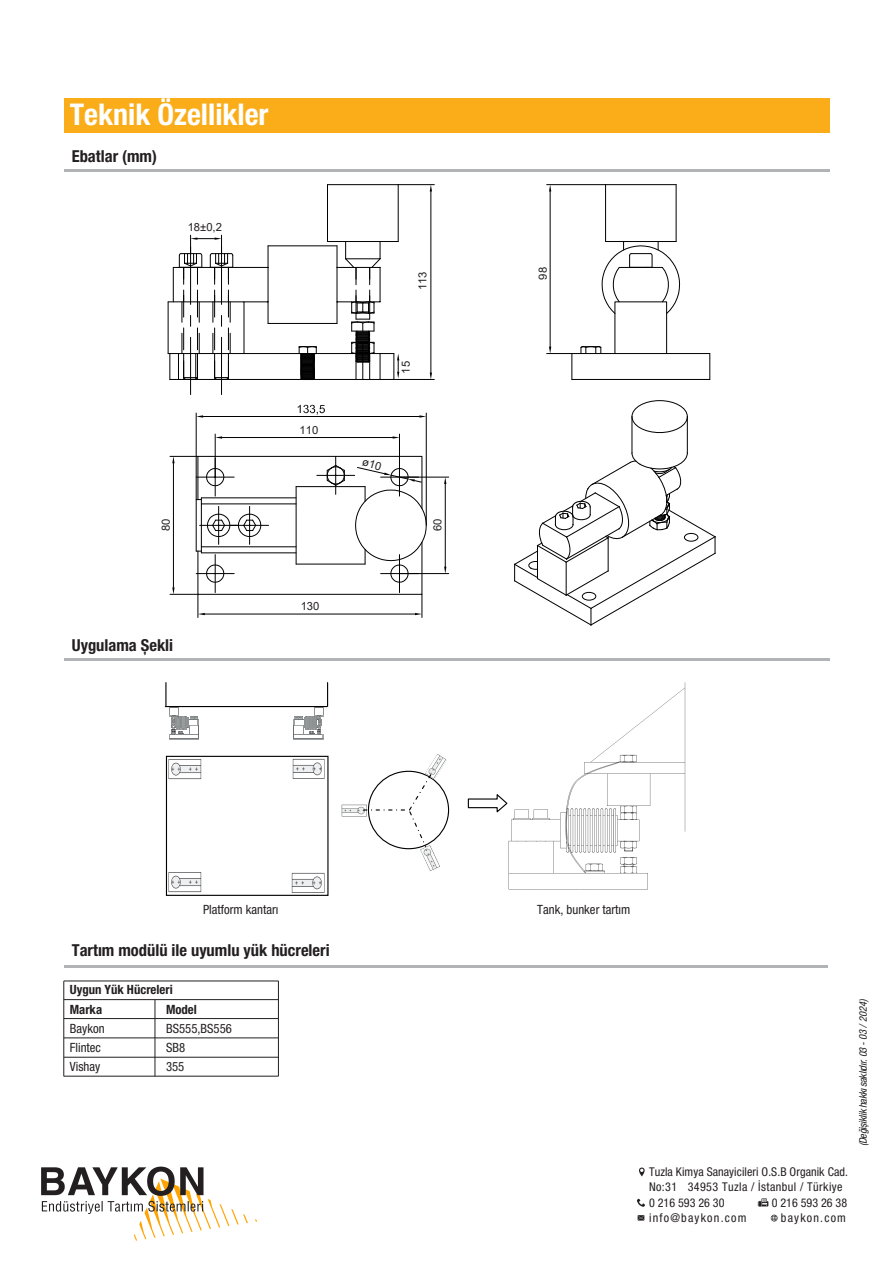
<style>
.page{position:relative;width:893px;height:1263px;background:#fff}
.page>*{position:absolute;margin:0;border:0;box-sizing:border-box;transform-origin:0 0}
.t1{font:700 condensed 30px "Helvetica Neue LT Pro";color:#fff}
.t2{font:700 condensed 16.5px "Helvetica Neue LT Pro";color:#231f20}
.t3{font:condensed 12.75px/19.4px "Helvetica Neue LT Pro";color:#231f20}
.t4{font:700 condensed 12.75px "Helvetica Neue LT Pro";color:#231f20}
.t5{font:condensed 12px/14.5px "Helvetica Neue LT Pro";letter-spacing:.005em;color:#231f20}
.t6{font:condensed 12px/15.1px "Helvetica Neue LT Pro";letter-spacing:.1em;color:#231f20}
.t7{font:11.25px "Arial";color:#231f20}
.t8{font:italic condensed 10.5px "Helvetica Neue LT Pro";color:#231f20}
.s1{font-size:10.8px}
</style>
<div class="page">
<div style="left:64px;top:98px;width:766px;height:34px;background:#faad19"></div>
<hr style="left:165px;top:706px;width:162px;height:1px;background:#000001">
<svg style="left:165px;top:683px;width:35px;height:57px"></svg>
<svg style="left:294px;top:683px;width:34px;height:57px"></svg>
<div style="left:166px;top:756px;width:162px;height:140px;border:1px solid #000001"></div>
<img style="left:292px;top:759px;width:33px;height:20px">
<img style="left:292px;top:872px;width:32px;height:21px">
<img style="left:169px;top:759px;width:32px;height:20px">
<img style="left:169px;top:872px;width:32px;height:20px">
<img style="left:508px;top:682px;width:178px;height:208px">
<img style="left:342px;top:805px;width:22px;height:12px">
<img style="left:421px;top:852px;width:19px;height:19px">
<img style="left:427px;top:754px;width:20px;height:25px">
<svg style="left:364px;top:771px;width:69px;height:81px"></svg>
<svg style="left:467px;top:793px;width:42px;height:21px"></svg>
<hr style="left:64px;top:169px;width:766px;height:2px;background:#b2b3b7">
<hr style="left:64px;top:658px;width:766px;height:2px;background:#b2b3b7">
<hr style="left:572px;top:379px;width:138px;height:1px;background:#000001">
<hr style="left:572px;top:353px;width:43px;height:1px;background:#000001">
<hr style="left:667px;top:353px;width:43px;height:1px;background:#000001">
<svg style="left:709px;top:354px;width:1px;height:25px"></svg>
<hr style="left:606px;top:184px;width:70px;height:1px;background:#000001">
<div style="left:615px;top:301px;width:52px;height:53px;border:1px solid #000001"></div>
<hr style="left:676px;top:185px;width:1px;height:56px;background:#000001">
<hr style="left:605px;top:185px;width:1px;height:56px;background:#000001">
<svg style="left:601px;top:241px;width:79px;height:74px"></svg>
<svg style="left:580px;top:346px;width:22px;height:8px"></svg>
<hr style="left:547px;top:184px;width:59px;height:1px;background:#000001">
<hr style="left:550px;top:192px;width:1px;height:155px;background:#000001">
<svg style="left:549px;top:185px;width:2px;height:7px"></svg>
<svg style="left:547px;top:347px;width:25px;height:32px"></svg>
<hr style="left:426px;top:413px;width:1px;height:112px;background:#000001">
<hr style="left:196px;top:413px;width:1px;height:87px;background:#000001">
<hr style="left:203px;top:416px;width:216px;height:1px;background:#000001">
<svg style="left:419px;top:415px;width:7px;height:3px"></svg>
<svg style="left:196px;top:415px;width:7px;height:3px"></svg>
<svg style="left:298px;top:405px;width:27px;height:10px"></svg>
<hr style="left:399px;top:434px;width:1px;height:43px;background:#000001">
<hr style="left:215px;top:434px;width:1px;height:43px;background:#000001">
<hr style="left:222px;top:437px;width:171px;height:1px;background:#000001">
<svg style="left:393px;top:436px;width:6px;height:3px"></svg>
<svg style="left:215px;top:436px;width:7px;height:3px"></svg>
<hr style="left:399px;top:477px;width:50px;height:1px;background:#000001">
<hr style="left:399px;top:573px;width:50px;height:1px;background:#000001">
<hr style="left:445px;top:484px;width:1px;height:83px;background:#000001">
<svg style="left:444px;top:477px;width:2px;height:7px"></svg>
<svg style="left:444px;top:567px;width:2px;height:7px"></svg>
<hr style="left:394px;top:379px;width:40px;height:1px;background:#000001">
<hr style="left:398px;top:184px;width:36px;height:1px;background:#000001">
<hr style="left:431px;top:192px;width:1px;height:181px;background:#000001">
<svg style="left:430px;top:185px;width:2px;height:7px"></svg>
<svg style="left:430px;top:373px;width:2px;height:6px"></svg>
<hr style="left:190px;top:337px;width:1px;height:58px;background:#000001">
<hr style="left:221px;top:337px;width:1px;height:58px;background:#000001">
<svg style="left:167px;top:184px;width:232px;height:196px"></svg>
<hr style="left:221px;top:247px;width:1px;height:57px;background:#000001">
<div style="left:632px;top:400px;width:56px;height:33px;border:1px solid #000001;border-radius:50%"></div>
<hr style="left:687px;top:417px;width:1px;height:36px;background:#000001">
<hr style="left:632px;top:417px;width:1px;height:36px;background:#000001">
<svg style="left:514px;top:452px;width:202px;height:174px"></svg>
<svg style="left:41px;top:1166px;width:207px;height:75px"></svg>
<svg style="left:638px;top:1215px;width:6px;height:5px"></svg>
<svg style="left:639px;top:1167px;width:6px;height:9px"></svg>
<svg style="left:637px;top:1199px;width:8px;height:8px"></svg>
<svg style="left:758px;top:1198px;width:10px;height:9px"></svg>
<svg style="left:771px;top:1215px;width:7px;height:6px"></svg>
<hr style="left:64px;top:965px;width:764px;height:2px;background:#b2b3b7">
<hr style="left:64px;top:981px;width:214px;height:1px;background:#231f20">
<hr style="left:278px;top:981px;width:1px;height:95px;background:#231f20">
<hr style="left:64px;top:981px;width:1px;height:95px;background:#231f20">
<hr style="left:64px;top:999px;width:214px;height:1px;background:#231f20">
<hr style="left:64px;top:1018px;width:214px;height:1px;background:#231f20">
<hr style="left:64px;top:1038px;width:214px;height:1px;background:#231f20">
<hr style="left:64px;top:1057px;width:214px;height:1px;background:#231f20">
<hr style="left:64px;top:1076px;width:214px;height:1px;background:#231f20">
<hr style="left:155px;top:999px;width:1px;height:77px;background:#231f20">
<svg style="left:170px;top:456px;width:257px;height:161px"></svg>
<h1 class="t1" style="left:70px;top:96px;width:200px">Teknik Özellikler</h1>
<h2 class="t2" style="left:72px;top:146px;width:87px">Ebatlar (mm)</h2>
<p class="t7" style="left:188px;top:219px;width:36px">18±0,2</p>
<p class="t7" style="left:299px;top:422px;width:20px">110</p>
<p class="t7" style="left:415px;top:290px;width:20px;rotate:-90deg">113</p>
<p class="t7" style="left:398px;top:374px;width:14px;rotate:-90deg">15</p>
<p class="t7" style="left:158px;top:531px;width:14px;rotate:-90deg">80</p>
<p class="t7" style="left:430px;top:531px;width:14px;rotate:-90deg">60</p>
<h2 class="t2" style="left:72px;top:635px;width:103px">Uygulama Șekli</h2>
<p class="t7" style="left:301px;top:599px;width:20px">130</p>
<p class="t7" style="left:535px;top:280px;width:14px;rotate:-90deg">98</p>
<p class="t3" style="left:203px;top:900px;width:77px">Platform kantarı</p>
<p class="t3" style="left:537px;top:900px;width:95px">Tank, bunker tartım</p>
<h2 class="t2" style="left:72px;top:940px;width:259px">Tartım modülü ile uyumlu yük hücreleri</h2>
<p class="t4" style="left:70px;top:982px;width:104px">Uygun Yük Hücreleri</p>
<p class="t4" style="left:70px;top:1001px;width:34px">Marka</p>
<p class="t3" style="left:70px;top:1018px;width:36px">Baykon<br>Flintec<br>Vishay</p>
<p class="t4" style="left:166px;top:1001px;width:32px">Model</p>
<p class="t3" style="left:166px;top:1018px;width:67px">BS555,BS556<br>SB8<br>355</p>
<p class="t5" style="left:649px;top:1164px;width:200px">Tuzla Kimya Sanayicileri O.S.B Organik Cad.<br>No:31 34953 Tuzla / İstanbul / Türkiye</p>
<p class="t6" style="left:649px;top:1195px;width:99px">0 216 593 26 30 info@baykon.com</p>
<p class="t6" style="left:772px;top:1195px;width:77px;text-align:right">0 216 593 26 38 baykon.com</p>
<p class="t8" style="left:857px;top:1146px;width:149px;rotate:-90deg">(Değișiklik hakkı saklıdır. 03 - <span class="s1">03</span> / 2024)</p>
</div>
